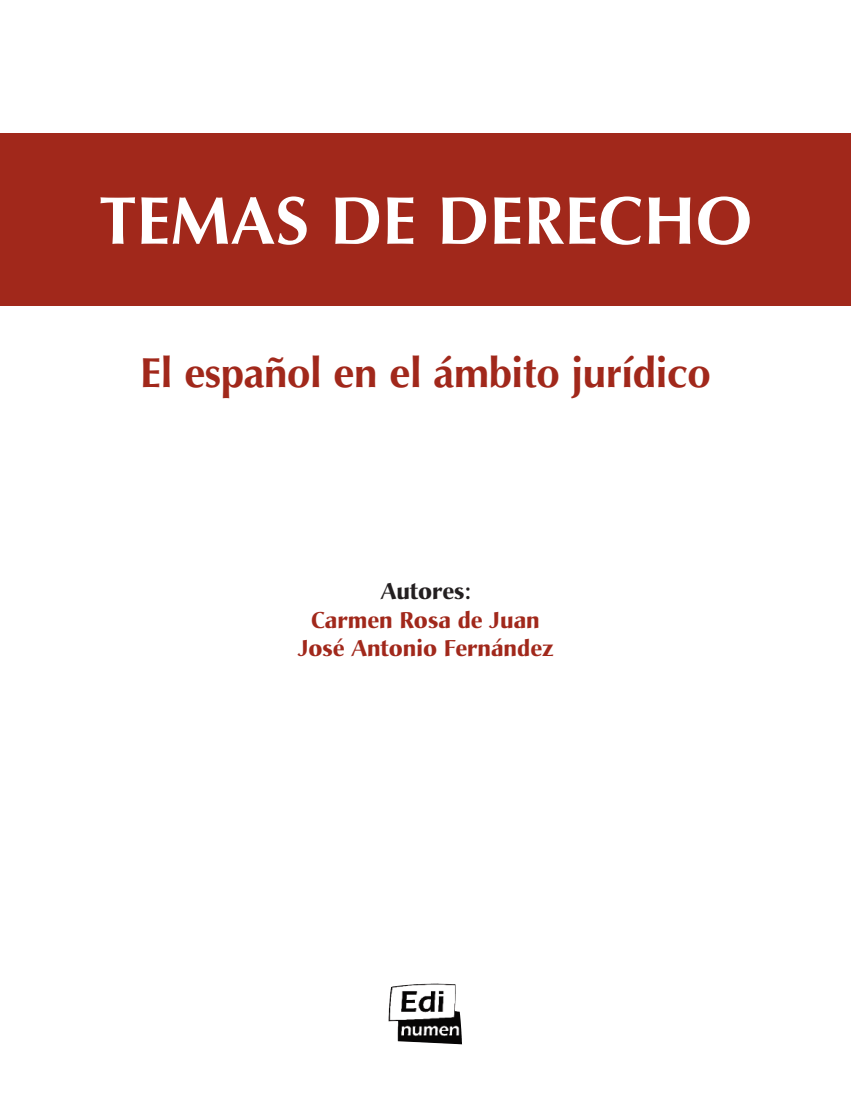
<style>
.page{position:relative;width:851px;height:1106px;background:#fff}
.page>*{position:absolute;margin:0;border:0;box-sizing:border-box;transform-origin:0 0}
.t1{font:700 67.5px "Optima";color:#fff}
.t2{font:700 42px "Optima";letter-spacing:-.01em;color:#a1281b}
.t3{font:700 22.5px/28.5px "Christiana";color:#a1281b;text-align:center}
.t4{font:700 22.5px "Christiana";color:#231f20}
</style>
<div class="page">
<div style="left:0;top:133px;width:850px;height:173px;background:#a1281b"></div>
<img style="left:388px;top:984px;width:74px;height:60px">
<h1 class="t1" style="left:99px;top:193px;width:654px">TEMAS DE DERECHO</h1>
<h2 class="t2" style="left:140px;top:356px;width:572px">El español en el ámbito jurídico</h2>
<p class="t4" style="left:380px;top:582px;width:91px">Autores:</p>
<p class="t3" style="left:297px;top:608px;width:257px">Carmen Rosa de Juan<br>José Antonio Fernández</p>
</div>
